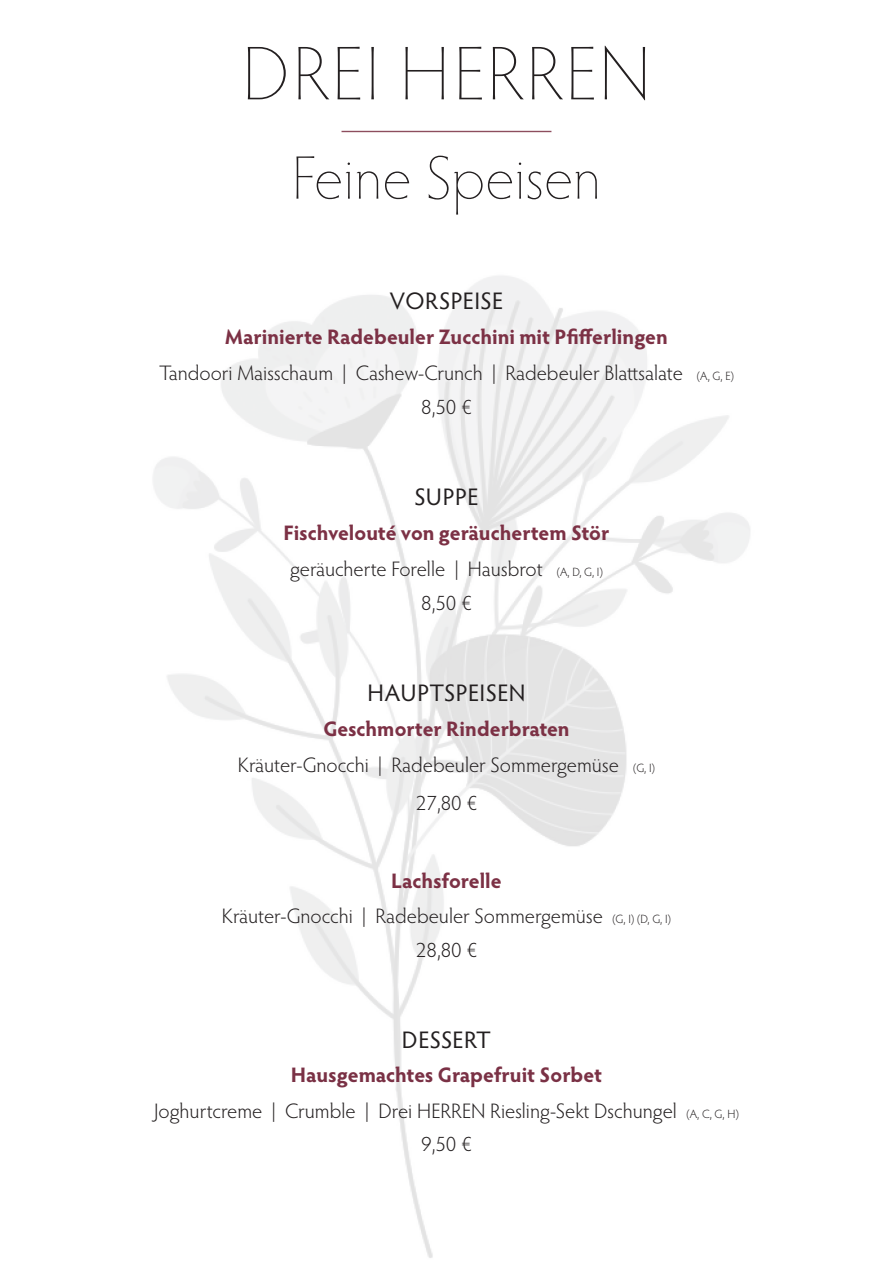
<style>
.page{position:relative;width:893px;height:1263px;background:#fff}
.page>*{position:absolute;margin:0;border:0;box-sizing:border-box;transform-origin:0 0}
.t1{font:200 76.5px "Hypatia Sans Pro";letter-spacing:.03em;color:#231f20}
.t2{font:200 61.5px "Hypatia Sans Pro";color:#231f20}
.t3{font:24px "Hypatia Sans Pro";letter-spacing:.015em;color:#231f20}
.t4{font:300 21px/34.8px "Hypatia Sans Pro";color:#231f20;text-align:center}
.s1{font-weight:700;color:#7c3145}
.s2{font-size:12px}
.s3{font-weight:700;color:#7a3145}
</style>
<div class="page">
<img style="left:153px;top:130px;width:597px;height:1128px">
<h1 class="t1" style="left:242px;top:25px;width:410px">DREI HERREN</h1>
<h2 class="t2" style="left:292px;top:139px;width:310px">Feine Speisen</h2>
<p class="t3" style="left:390px;top:285px;width:115px">VORSPEISE</p>
<p class="t4" style="left:159px;top:319px;width:576px"><span class="s1">Marinierte Radebeuler Zucchini mit Pfifferlingen<br></span>Tandoori Maisschaum | Cashew-Crunch | Radebeuler Blattsalate <span class="s2">(A, G, E)<br></span>8,50 €</p>
<p class="t3" style="left:415px;top:480px;width:65px">SUPPE</p>
<p class="t4" style="left:284px;top:515px;width:327px"><span class="s1">Fischvelouté von geräuchertem Stör </span>geräucherte Forelle | Hausbrot <span class="s2">(A, D, G, I)<br></span>8,50 €</p>
<p class="t3" style="left:367px;top:676px;width:160px">HAUPTSPEISEN</p>
<p class="t4" style="left:238px;top:711px;width:419px;line-height:35.5px"><span class="s1">Geschmorter Rinderbraten<br></span>Kräuter-Gnocchi | Radebeuler Sommergemüse <span class="s2">(G, I)</span></p>
<p class="t4" style="left:416px;top:785px;width:63px">27,80 €</p>
<p class="t4" style="left:222px;top:863px;width:451px"><span class="s1">Lachsforelle<br></span>Kräuter-Gnocchi | Radebeuler Sommergemüse <span class="s2">(G, I) (D, G, I)<br></span>28,80 €</p>
<p class="t3" style="left:402px;top:1024px;width:91px">DESSERT</p>
<p class="t4" style="left:154px;top:1057px;width:586px"><span class="s3">Hausgemachtes Grapefruit Sorbet<br></span>Joghurtcreme | Crumble | Drei HERREN Riesling-Sekt Dschungel <span class="s2">(A, C, G, H)<br></span>9,50 €</p>
</div>
